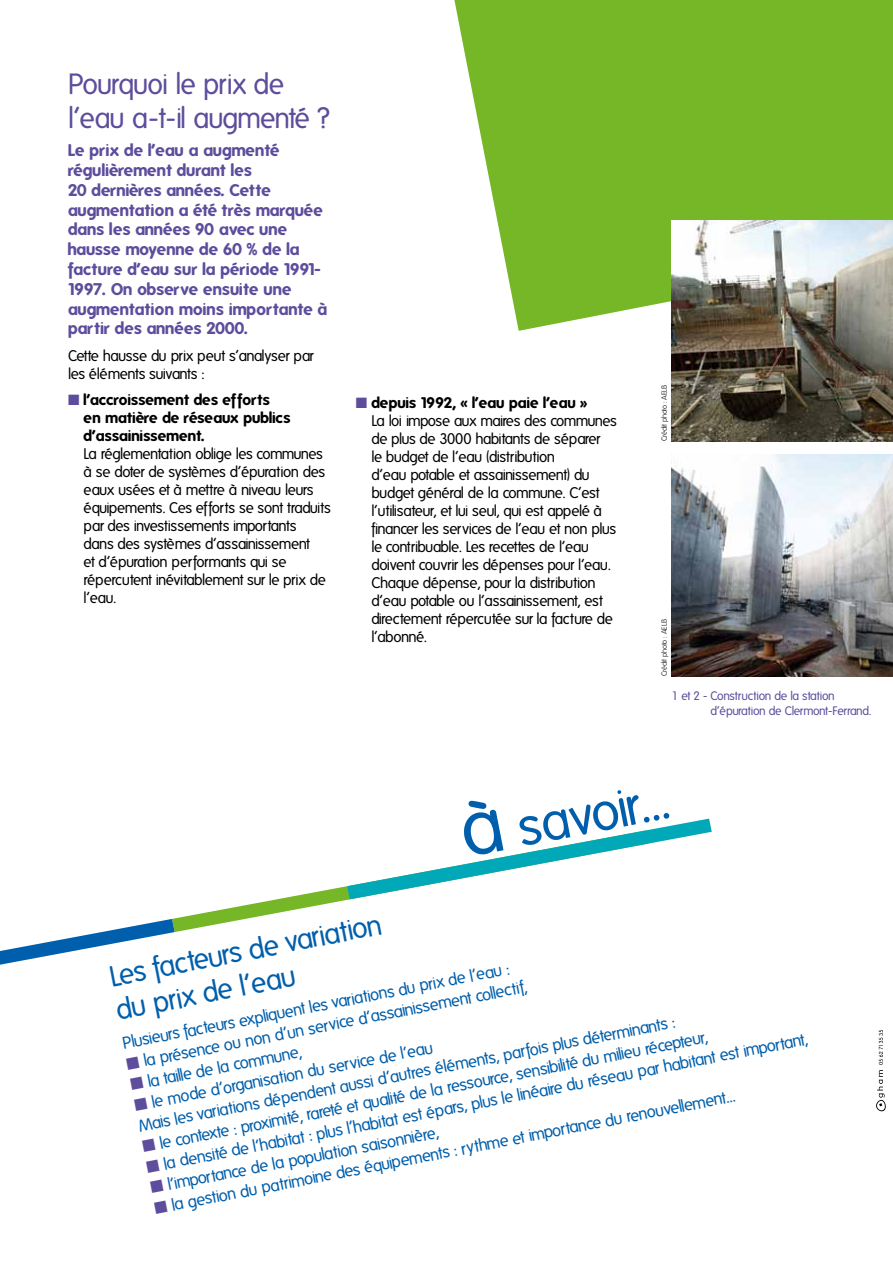
<style>
.page{position:relative;width:893px;height:1263px;background:#fff}
.page>*{position:absolute;margin:0;border:0;box-sizing:border-box;transform-origin:0 0}
.t1{font:52.5px "Folks";color:#005fac}
.t2{font:28.5px/34.2px "Folks";letter-spacing:-.035em;color:#5d4d9c}
.t3{font:28.5px/34.2px "Folks";color:#005fac}
.t4{font:16.5px/21px "Folks";color:#005fac}
.t5{font:700 16.5px/19.8px "Folks";color:#5d4d9c}
.t6{font:15px/18px "Folks";letter-spacing:-.035em;color:#000}
.t7{font:700 15px/18px "Folks";color:#000}
.t8{font:12px/14.4px "Folks";letter-spacing:-.035em;color:#5d4d9c}
.t9{font:300 7.5px "Folks";letter-spacing:-.03em;color:#000}
.s1{color:#5d4d9c}
.s2{font-weight:700}
.s3{font-size:76.5px}
</style>
<div class="page">
<svg style="left:454px;top:0;width:439px;height:331px;fill:#75b726"></svg>
<img style="left:672px;top:220px;width:221px;height:221px">
<img style="left:672px;top:455px;width:221px;height:221px">
<svg style="left:876px;top:1030px;width:10px;height:81px"></svg>
<svg style="left:172px;top:886px;width:180px;height:46px"></svg>
<svg style="left:0;top:919px;width:175px;height:46px"></svg>
<svg style="left:347px;top:819px;width:365px;height:80px"></svg>
<h2 class="t2" style="left:68px;top:67px;width:264px">Pourquoi le prix de l’eau a-t-il augmenté ?</h2>
<p class="t5" style="left:68px;top:140px;width:261px">Le prix de l’eau a augmenté régulièrement durant les<br>20 dernières années. Cette augmentation a été très marquée dans les années 90 avec une hausse moyenne de 60 % de la facture d’eau sur la période 1991-<br>1997. On observe ensuite une augmentation moins importante à partir des années 2000.</p>
<p class="t6" style="left:68px;top:347px;width:247px">Cette hausse du prix peut s’analyser par les éléments suivants :</p>
<p class="t7" style="left:84px;top:391px;width:208px;text-indent:-16px"><span class="s1">■</span> l’accroissement des efforts en matière de réseaux publics d’assainissement.</p>
<p class="t6" style="left:84px;top:445px;width:249px">La réglementation oblige les communes à se doter de systèmes d’épuration des eaux usées et à mettre à niveau leurs équipements. Ces efforts se sont traduits par des investissements importants<br>dans des systèmes d’assainissement<br>et d’épuration performants qui se répercutent inévitablement sur le prix de l’eau.</p>
<p class="t6" style="left:371px;top:394px;width:247px;text-indent:-16px"><span class="s1">■</span> <span class="s2">depuis 1992, « l’eau paie l’eau »<br></span>La loi impose aux maires des communes de plus de 3000 habitants de séparer<br>le budget de l’eau (distribution<br>d’eau potable et assainissement) du budget général de la commune. C’est l’utilisateur, et lui seul, qui est appelé à financer les services de l’eau et non plus le contribuable. Les recettes de l’eau doivent couvrir les dépenses pour l’eau.<br>Chaque dépense, pour la distribution d’eau potable ou l’assainissement, est directement répercutée sur la facture de l’abonné.</p>
<p class="t9" style="left:660px;top:441px;width:58px;rotate:-90deg">Crédit photo : AELB</p>
<p class="t9" style="left:660px;top:676px;width:58px;rotate:-90deg">Crédit photo : AELB</p>
<p class="t8" style="left:710px;top:689px;width:162px;text-indent:-39px">1 et 2 - Construction de la station d’épuration de Clermont-Ferrand.</p>
<h1 class="t1" style="left:457px;top:811px;width:211px;rotate:-11deg"><span class="s3">à</span> savoir…</h1>
<h2 class="t3" style="left:107px;top:960px;width:278px;rotate:-11deg">Les facteurs de variation du prix de l’eau</h2>
<p class="t4" style="left:121px;top:1033px;width:395px;rotate:-11deg">Plusieurs facteurs expliquent les variations du prix de l’eau :</p>
<p class="t4" style="left:125px;top:1054px;width:409px;rotate:-11deg"><span class="s1">■</span> la présence ou non d’un service d’assainissement collectif,</p>
<p class="t4" style="left:133px;top:1095px;width:548px;rotate:-11deg"><span class="s1">■</span> le mode d’organisation du service de l’eau<br>Mais les variations dépendent aussi d’autres éléments, parfois plus déterminants :</p>
<p class="t4" style="left:145px;top:1157px;width:675px;rotate:-11deg"><span class="s1">■</span> la densité de l’habitat : plus l’habitat est épars, plus le linéaire du réseau par habitant est important,</p>
<p class="t4" style="left:141px;top:1136px;width:577px;rotate:-11deg"><span class="s1">■</span> le contexte : proximité, rareté et qualité de la ressource, sensibilité du milieu récepteur,</p>
<p class="t4" style="left:129px;top:1075px;width:175px;rotate:-11deg"><span class="s1">■</span> la taille de la commune,</p>
<p class="t4" style="left:153px;top:1198px;width:592px;rotate:-11deg"><span class="s1">■</span> la gestion du patrimoine des équipements : rythme et importance du renouvellement…</p>
<p class="t4" style="left:149px;top:1178px;width:294px;rotate:-11deg"><span class="s1">■</span> l’importance de la population saisonnière,</p>
</div>
